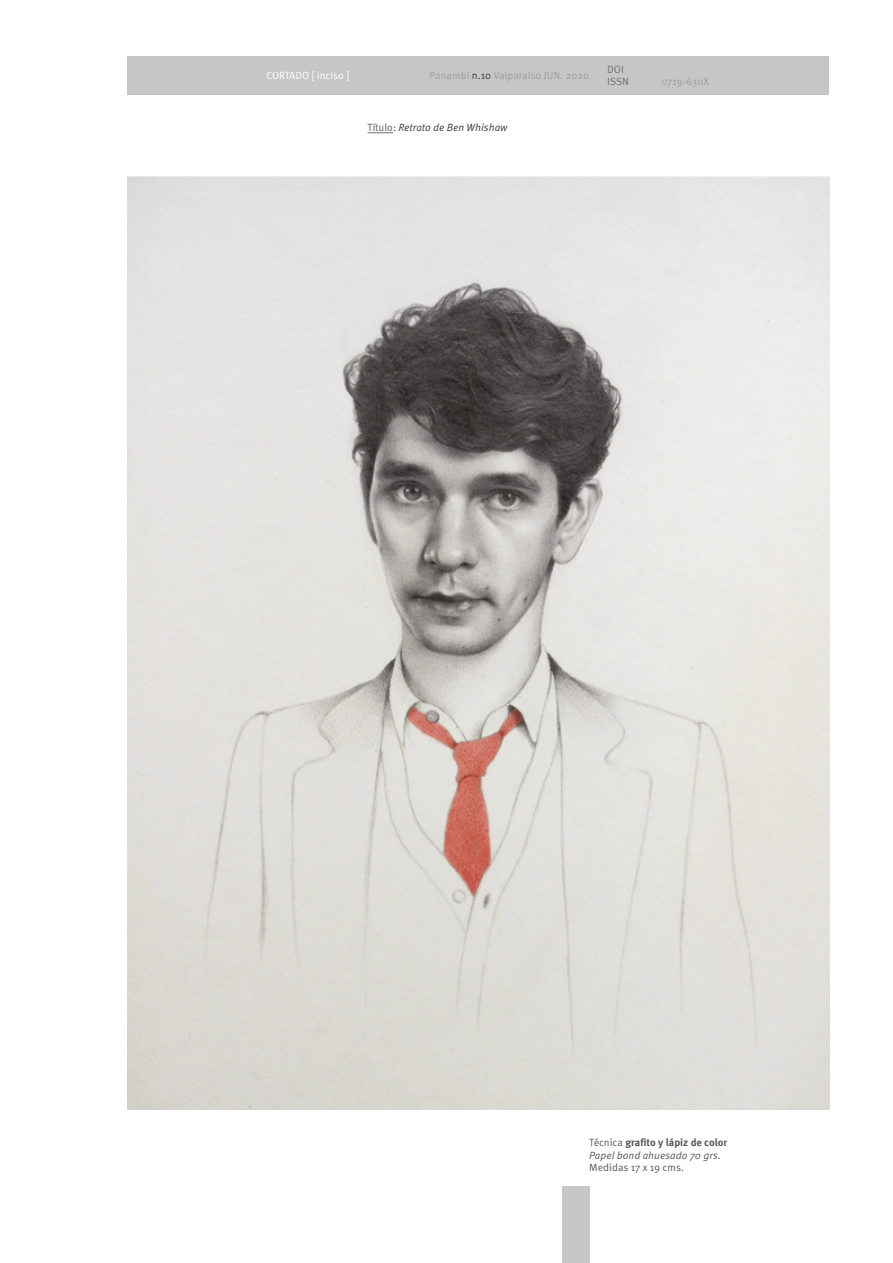
<style>
.page{position:relative;width:893px;height:1263px;background:#fff}
.page>*{position:absolute;margin:0;border:0;box-sizing:border-box;transform-origin:0 0}
.t1{font:italic 10.5px/12.6px "Meta Pro";color:#575756}
.t2{font:10.5px "Meta Pro";color:#9d9d9c}
.t3{font:italic 10.5px "Meta Pro";color:#3c3c3b}
.t4{font:10.5px "Meta Pro";letter-spacing:-.005em;color:#575756}
.t5{font:10.5px "Meta Pro";color:#fff}
.t6{font:10.5px/12.6px "Meta Pro";color:#706f6f}
.s1{color:#3c3c3b}
.s2{font-style:normal;color:#706f6f}
.s3{font-style:normal;color:#575756}
.s4{font-style:normal}
.s5{font-weight:700;font-style:normal}
</style>
<div class="page">
<svg style="left:367px;top:133px;width:26px;height:1px"></svg>
<img style="left:128px;top:176px;width:701px;height:933px">
<div style="left:128px;top:56px;width:701px;height:38px;background:#c6c6c6"></div>
<div style="left:562px;top:1186px;width:27px;height:77px;background:#c6c6c6"></div>
<p class="t5" style="left:266px;top:69px;width:85px">CORTADO [ inciso ]</p>
<p class="t2" style="left:430px;top:69px;width:161px">Panambí <span class="s1">n.10</span> Valparaíso JUN. 2020</p>
<p class="t6" style="left:607px;top:63px;width:23px">DOI<br>ISSN</p>
<p class="t3" style="left:367px;top:121px;width:141px"><span class="s2">Título</span><span class="s3">:</span> Retrato de Ben Whishaw</p>
<p class="t2" style="left:661px;top:75px;width:49px">0719-630X</p>
<p class="t1" style="left:589px;top:1136px;width:139px"><span class="s4">Técnica</span> <span class="s5">grafito y lápiz de color<br></span>Papel bond ahuesado 70 grs.</p>
<p class="t4" style="left:589px;top:1161px;width:96px">Medidas 17 x 19 cms.</p>
</div>
